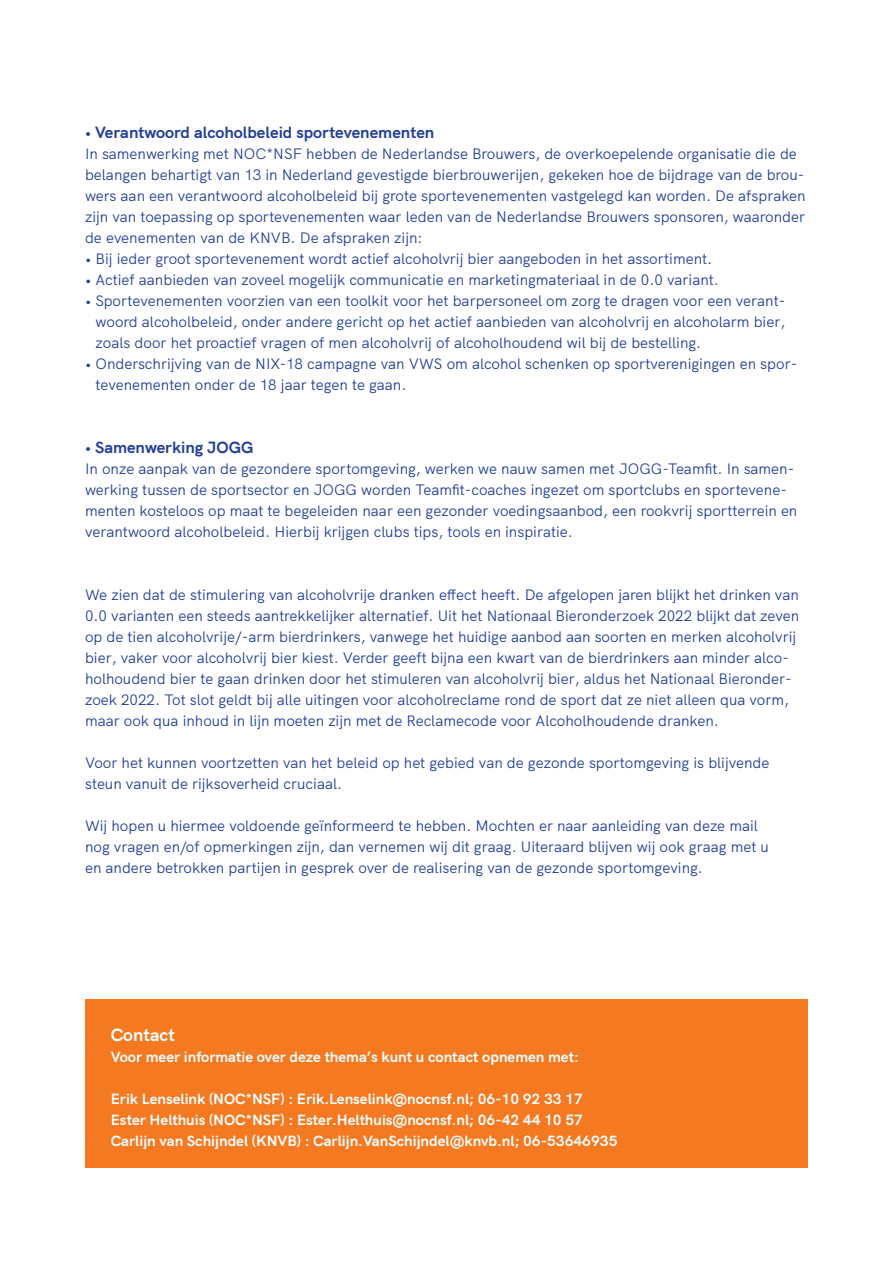
<style>
.page{position:relative;width:893px;height:1263px;background:#fff}
.page>*{position:absolute;margin:0;border:0;box-sizing:border-box;transform-origin:0 0}
.t1{font:700 18px "HK Grotesk";color:#fff}
.t2{font:700 16.5px "HK Grotesk";color:#223f99}
.t3{font:15px/21px "HK Grotesk";color:#223f99}
.t4{font:700 15px "HK Grotesk";color:#fff}
</style>
<div class="page">
<div style="left:85px;top:999px;width:723px;height:168px;background:#f47921"></div>
<p class="t2" style="left:85px;top:119px;width:351px">• Verantwoord alcoholbeleid sportevenementen</p>
<p class="t3" style="left:85px;top:142px;width:722px">In samenwerking met NOC*NSF hebben de Nederlandse Brouwers, de overkoepelende organisatie die de belangen behartigt van 13 in Nederland gevestigde bierbrouwerijen, gekeken hoe de bijdrage van de brou&shy;wers aan een verantwoord alcoholbeleid bij grote sportevenementen vastgelegd kan worden. De afspraken zijn van toepassing op sportevenementen waar leden van de Nederlandse Brouwers sponsoren, waaronder de evenementen van de KNVB. De afspraken zijn:</p>
<p class="t3" style="left:85px;top:247px;width:629px">• Bij ieder groot sportevenement wordt actief alcoholvrij bier aangeboden in het assortiment.</p>
<p class="t3" style="left:85px;top:268px;width:635px">• Actief aanbieden van zoveel mogelijk communicatie en marketingmateriaal in de 0.0 variant.</p>
<p class="t3" style="left:96px;top:289px;width:691px;text-align:justify;text-indent:-11px">• Sportevenementen voorzien van een toolkit voor het barpersoneel om zorg te dragen voor een verant&shy;woord alcoholbeleid, onder andere gericht op het actief aanbieden van alcoholvrij en alcoholarm bier, zoals door het proactief vragen of men alcoholvrij of alcoholhoudend wil bij de bestelling.</p>
<p class="t3" style="left:96px;top:352px;width:703px;text-indent:-11px">• Onderschrijving van de NIX-18 campagne van VWS om alcohol schenken op sportverenigingen en spor&shy;tevenementen onder de 18 jaar tegen te gaan.</p>
<p class="t2" style="left:85px;top:434px;width:170px">• Samenwerking JOGG</p>
<p class="t3" style="left:85px;top:457px;width:714px">In onze aanpak van de gezondere sportomgeving, werken we nauw samen met JOGG-Teamfit. In samen&shy;werking tussen de sportsector en JOGG worden Teamfit-coaches ingezet om sportclubs en sportevene&shy;menten kosteloos op maat te begeleiden naar een gezonder voedingsaanbod, een rookvrij sportterrein en verantwoord alcoholbeleid. Hierbij krijgen clubs tips, tools en inspiratie.</p>
<p class="t3" style="left:85px;top:583px;width:716px">We zien dat de stimulering van alcoholvrije dranken effect heeft. De afgelopen jaren blijkt het drinken van 0.0 varianten een steeds aantrekkelijker alternatief. Uit het Nationaal Bieronderzoek 2022 blijkt dat zeven op de tien alcoholvrije/-arm bierdrinkers, vanwege het huidige aanbod aan soorten en merken alcoholvrij bier, vaker voor alcoholvrij bier kiest. Verder geeft bijna een kwart van de bierdrinkers aan minder alco&shy;holhoudend bier te gaan drinken door het stimuleren van alcoholvrij bier, aldus het Nationaal Bieronder&shy;zoek 2022. Tot slot geldt bij alle uitingen voor alcoholreclame rond de sport dat ze niet alleen qua vorm, maar ook qua inhoud in lijn moeten zijn met de Reclamecode voor Alcoholhoudende dranken.</p>
<p class="t3" style="left:85px;top:751px;width:686px">Voor het kunnen voortzetten van het beleid op het gebied van de gezonde sportomgeving is blijvende steun vanuit de rijksoverheid cruciaal.</p>
<p class="t3" style="left:85px;top:814px;width:685px">Wij hopen u hiermee voldoende geïnformeerd te hebben. Mochten er naar aanleiding van deze mail nog vragen en/of opmerkingen zijn, dan vernemen wij dit graag. Uiteraard blijven wij ook graag met u en andere betrokken partijen in gesprek over de realisering van de gezonde sportomgeving.</p>
<p class="t1" style="left:111px;top:1021px;width:66px">Contact</p>
<p class="t4" style="left:111px;top:1045px;width:470px">Voor meer informatie over deze thema’s kunt u contact opnemen met:</p>
<p class="t4" style="left:111px;top:1087px;width:474px">Erik Lenselink (NOC*NSF) : Erik.Lenselink@nocnsf.nl; 06-10 92 33 17</p>
<p class="t4" style="left:111px;top:1108px;width:474px">Ester Helthuis (NOC*NSF) : Ester.Helthuis@nocnsf.nl; 06-42 44 10 57</p>
<p class="t4" style="left:111px;top:1129px;width:508px">Carlijn van Schijndel (KNVB) : Carlijn.VanSchijndel@knvb.nl; 06-53646935</p>
</div>
